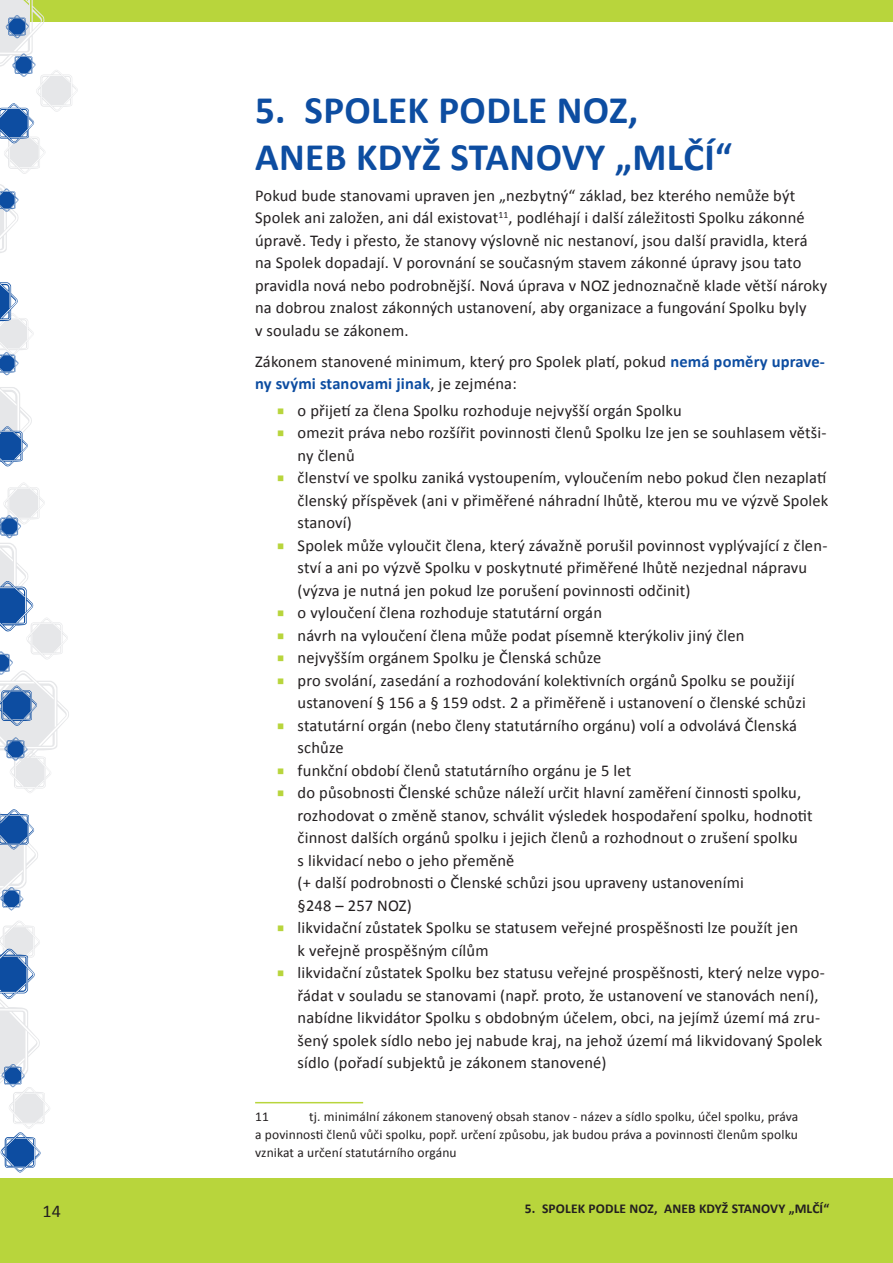
<style>
.page{position:relative;width:893px;height:1263px;background:#fff}
.page>*{position:absolute;margin:0;border:0;box-sizing:border-box;transform-origin:0 0}
.H1{font:700 39px/46.8px "Calibri";letter-spacing:.01em;color:#0d4da1}
.t1{font:18px "Calibri";color:#231f20}
.t2{font:16.5px/22.5px "Calibri";letter-spacing:.01em;color:#231f20}
.footnote{font:13.5px/18px "Calibri";letter-spacing:.01em;color:#231f20;text-align:justify}
.t3{font:700 13.5px "Calibri";letter-spacing:.01em;color:#231f20}
.s1{font-weight:700;color:#0d4da1}
.s2{font-size:24px;color:#b8d53c}
</style>
<div class="page">
<div style="left:0;top:0;width:893px;height:21px;background:#b8d53c"></div>
<svg style="left:0;top:0;width:78px;height:253px"></svg>
<svg style="left:0;top:282px;width:34px;height:185px"></svg>
<svg style="left:0;top:921px;width:50px;height:252px"></svg>
<svg style="left:0;top:482px;width:69px;height:311px"></svg>
<svg style="left:0;top:809px;width:38px;height:102px"></svg>
<div style="left:0;top:1178px;width:893px;height:85px;background:#b8d53c"></div>
<hr style="left:255px;top:1102px;width:108px;height:1px;background:#b8d53c">
<p class="H1" style="left:255px;top:86px;width:478px">5. SPOLEK PODLE NOZ,<br>ANEB KDYŽ STANOVY „MLČÍ“</p>
<p class="t2" style="left:255px;top:184px;width:574px">Pokud bude stanovami upraven jen „nezbytný“ základ, bez kterého nemůže být Spolek ani založen, ani dál existovat<sup>11</sup>, podléhají i další záležitosti Spolku zákonné úpravě. Tedy i přesto, že stanovy výslovně nic nestanoví, jsou další pravidla, která na Spolek dopadají. V porovnání se současným stavem zákonné úpravy jsou tato pravidla nová nebo podrobnější. Nová úprava v NOZ jednoznačně klade větší nároky na dobrou znalost zákonných ustanovení, aby organizace a fungování Spolku byly<br>v souladu se zákonem.</p>
<p class="t2" style="left:255px;top:350px;width:571px">Zákonem stanovené minimum, který pro Spolek platí, pokud <span class="s1">nemá poměry uprave&shy;ny svými stanovami jinak</span>, je zejména:</p>
<p class="t2" style="left:276px;top:399px;width:407px"><span class="s2">▪</span> o přijetí za člena Spolku rozhoduje nejvyšší orgán Spolku</p>
<p class="t2" style="left:298px;top:422px;width:530px;text-indent:-21px"><span class="s2">▪</span> omezit práva nebo rozšířit povinnosti členů Spolku lze jen se souhlasem větši&shy;ny členů</p>
<p class="t2" style="left:298px;top:467px;width:532px;text-indent:-21px"><span class="s2">▪</span> členství ve spolku zaniká vystoupením, vyloučením nebo pokud člen nezaplatí členský příspěvek (ani v přiměřené náhradní lhůtě, kterou mu ve výzvě Spolek stanoví)</p>
<p class="t2" style="left:298px;top:534px;width:531px;text-indent:-21px"><span class="s2">▪</span> Spolek může vyloučit člena, který závažně porušil povinnost vyplývající z člen&shy;ství a ani po výzvě Spolku v poskytnuté přiměřené lhůtě nezjednal nápravu (výzva je nutná jen pokud lze porušení povinnosti odčinit)</p>
<p class="t2" style="left:276px;top:602px;width:327px"><span class="s2">▪</span> o vyloučení člena rozhoduje statutární orgán</p>
<p class="t2" style="left:276px;top:624px;width:470px"><span class="s2">▪</span> návrh na vyloučení člena může podat písemně kterýkoliv jiný člen</p>
<p class="t2" style="left:276px;top:647px;width:326px"><span class="s2">▪</span> nejvyšším orgánem Spolku je Členská schůze</p>
<p class="t2" style="left:298px;top:669px;width:510px;text-indent:-21px"><span class="s2">▪</span> pro svolání, zasedání a rozhodování kolektivních orgánů Spolku se použijí ustanovení § 156 a § 159 odst. 2 a přiměřeně i ustanovení o členské schůzi</p>
<p class="t2" style="left:298px;top:714px;width:501px;text-indent:-21px"><span class="s2">▪</span> statutární orgán (nebo členy statutárního orgánu) volí a odvolává Členská schůze</p>
<p class="t2" style="left:276px;top:759px;width:356px"><span class="s2">▪</span> funkční období členů statutárního orgánu je 5 let</p>
<p class="t2" style="left:298px;top:782px;width:517px;text-indent:-21px"><span class="s2">▪</span> do působnosti Členské schůze náleží určit hlavní zaměření činnosti spolku, rozhodovat o změně stanov, schválit výsledek hospodaření spolku, hodnotit činnost dalších orgánů spolku i jejich členů a rozhodnout o zrušení spolku<br>s likvidací nebo o jeho přeměně<br>(+ další podrobnosti o Členské schůzi jsou upraveny ustanoveními<br>§248 – 257 NOZ)</p>
<p class="t2" style="left:298px;top:917px;width:502px;text-indent:-21px"><span class="s2">▪</span> likvidační zůstatek Spolku se statusem veřejné prospěšnosti lze použít jen k veřejně prospěšným cílům</p>
<p class="t2" style="left:298px;top:962px;width:529px;text-indent:-21px"><span class="s2">▪</span> likvidační zůstatek Spolku bez statusu veřejné prospěšnosti, který nelze vypo&shy;řádat v souladu se stanovami (např. proto, že ustanovení ve stanovách není), nabídne likvidátor Spolku s obdobným účelem, obci, na jejímž území má zru&shy;šený spolek sídlo nebo jej nabude kraj, na jehož území má likvidovaný Spolek sídlo (pořadí subjektů je zákonem stanovené)</p>
<p class="footnote" style="left:255px;top:1107px;width:545px;text-indent:54px">tj. minimální zákonem stanovený obsah stanov - název a sídlo spolku, účel spolku, práva a povinnosti členů vůči spolku, popř. určení způsobu, jak budou práva a povinnosti členům spolku vznikat a určení statutárního orgánu</p>
<p class="footnote" style="left:255px;top:1107px;width:15px">11</p>
<p class="t1" style="left:43px;top:1199px;width:20px">14</p>
<p class="t3" style="left:525px;top:1200px;width:306px">5. SPOLEK PODLE NOZ, ANEB KDYŽ STANOVY „MLČÍ“</p>
</div>
